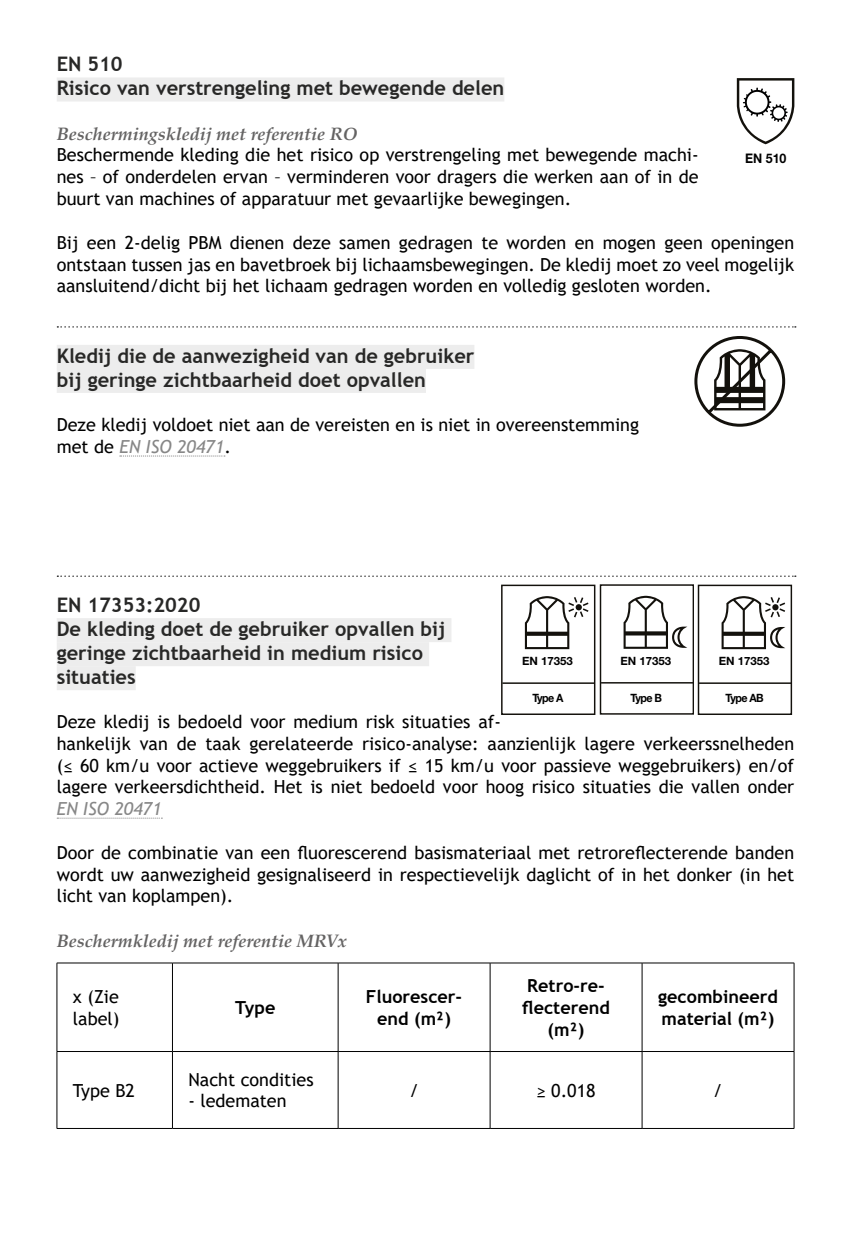
<style>
.page{position:relative;width:851px;height:1248px;background:#fff}
.page>*{position:absolute;margin:0;border:0;box-sizing:border-box;transform-origin:0 0}
.t1{font:700 20px/24px "Trebuchet MS";color:#282827}
.t2{font:18px/21.6px "Trebuchet MS";color:#000;text-align:justify}
.t3{font:700 18px/21.6px "Trebuchet MS";color:#000;text-align:center}
.t4{font:italic 700 18px "Palatino";color:#646363}
.t5{font:italic 18px "Trebuchet MS";color:#878787}
.t6{font:700 13.2px "Helvetica Neue LT Std";color:#000;scale:.94 1}
.t7{font:700 11.6px "Helvetica Neue";color:#000}
.t8{font:700 11.6px "Helvetica Neue";color:#000;scale:.94 1}
.s1{font-style:italic;color:#878787}
</style>
<div class="page">
<div style="left:57px;top:77px;width:447px;height:24px;background:#ededed"></div>
<div style="left:57px;top:345px;width:417px;height:24px;background:#ededed"></div>
<div style="left:57px;top:369px;width:369px;height:24px;background:#ededed"></div>
<svg style="left:120px;top:455px;width:105px;height:1px"></svg>
<div style="left:57px;top:618px;width:394px;height:24px;background:#ededed"></div>
<div style="left:57px;top:642px;width:372px;height:24px;background:#ededed"></div>
<div style="left:57px;top:666px;width:79px;height:24px;background:#ededed"></div>
<svg style="left:57px;top:817px;width:105px;height:1px"></svg>
<svg style="left:694px;top:336px;width:92px;height:91px"></svg>
<svg style="left:57px;top:326px;width:738px;height:1px"></svg>
<svg style="left:57px;top:575px;width:738px;height:2px"></svg>
<hr style="left:57px;top:962px;width:115px;height:1px;background:#000">
<hr style="left:56px;top:963px;width:2px;height:88px;background:#000">
<hr style="left:172px;top:962px;width:166px;height:1px;background:#000">
<hr style="left:172px;top:963px;width:1px;height:88px;background:#000">
<hr style="left:338px;top:962px;width:152px;height:1px;background:#000">
<hr style="left:337px;top:963px;width:2px;height:88px;background:#000">
<hr style="left:490px;top:962px;width:152px;height:1px;background:#000">
<hr style="left:489px;top:963px;width:1px;height:88px;background:#000">
<hr style="left:642px;top:962px;width:152px;height:1px;background:#000">
<hr style="left:641px;top:963px;width:1px;height:88px;background:#000">
<hr style="left:793px;top:963px;width:1px;height:88px;background:#000">
<hr style="left:57px;top:1050px;width:115px;height:2px;background:#000">
<hr style="left:56px;top:1051px;width:2px;height:77px;background:#000">
<hr style="left:172px;top:1050px;width:166px;height:2px;background:#000">
<hr style="left:172px;top:1051px;width:1px;height:77px;background:#000">
<hr style="left:338px;top:1050px;width:152px;height:2px;background:#000">
<hr style="left:337px;top:1051px;width:2px;height:77px;background:#000">
<hr style="left:490px;top:1050px;width:152px;height:2px;background:#000">
<hr style="left:489px;top:1051px;width:1px;height:77px;background:#000">
<hr style="left:642px;top:1050px;width:152px;height:2px;background:#000">
<hr style="left:641px;top:1051px;width:1px;height:77px;background:#000">
<hr style="left:793px;top:1051px;width:1px;height:77px;background:#000">
<hr style="left:57px;top:1127px;width:115px;height:1px;background:#000">
<hr style="left:172px;top:1127px;width:166px;height:1px;background:#000">
<hr style="left:338px;top:1127px;width:152px;height:1px;background:#000">
<hr style="left:490px;top:1127px;width:152px;height:1px;background:#000">
<hr style="left:642px;top:1127px;width:152px;height:1px;background:#000">
<svg style="left:736px;top:78px;width:58px;height:66px"></svg>
<div style="left:501px;top:584px;width:94px;height:131px;border:1px solid #13110c"></div>
<hr style="left:502px;top:682px;width:92px;height:1px;background:#13110c">
<svg style="left:525px;top:596px;width:63px;height:53px"></svg>
<div style="left:599px;top:584px;width:94px;height:130px;border:1px solid #13110c"></div>
<hr style="left:601px;top:682px;width:92px;height:1px;background:#13110c">
<svg style="left:623px;top:595px;width:64px;height:53px"></svg>
<div style="left:697px;top:584px;width:95px;height:131px;border:1px solid #13110c"></div>
<hr style="left:699px;top:682px;width:92px;height:2px;background:#13110c">
<svg style="left:721px;top:596px;width:64px;height:53px"></svg>
<p class="t1" style="left:57px;top:52px;width:449px">EN 510<br>Risico van verstrengeling met bewegende delen</p>
<p class="t4" style="left:57px;top:119px;width:302px">Beschermingskledij met referentie RO</p>
<p class="t2" style="left:57px;top:144px;width:643px">Beschermende kleding die het risico op verstrengeling met bewegende machi&shy;nes – of onderdelen ervan – verminderen voor dragers die werken aan of in de buurt van machines of apparatuur met gevaarlijke bewegingen.</p>
<p class="t2" style="left:57px;top:231px;width:738px">Bij een 2-delig PBM dienen deze samen gedragen te worden en mogen geen openingen ontstaan tussen jas en bavetbroek bij lichaamsbewegingen. De kledij moet zo veel mogelijk aansluitend/dicht bij het lichaam gedragen worden en volledig gesloten worden.</p>
<p class="t6" style="left:745px;top:150px;width:45px">EN 510</p>
<p class="t1" style="left:57px;top:344px;width:419px">Kledij die de aanwezigheid van de gebruiker bij geringe zichtbaarheid doet opvallen</p>
<p class="t2" style="left:57px;top:414px;width:584px">Deze kledij voldoet niet aan de vereisten en is niet in overeenstemming met de <span class="s1">EN ISO 20471</span>.</p>
<p class="t1" style="left:57px;top:593px;width:390px">EN 17353:2020<br>De kleding doet de gebruiker opvallen bij geringe zichtbaarheid in medium risico situaties</p>
<p class="t2" style="left:57px;top:711px;width:739px;text-align:left">Deze kledij is bedoeld voor medium risk situaties af-<br>hankelijk van de taak gerelateerde risico-analyse: aanzienlijk lagere verkeerssnelheden (≤ 60 km/u voor actieve weggebruikers if ≤ 15 km/u voor passieve weggebruikers) en/of lagere verkeersdichtheid. Het is niet bedoeld voor hoog risico situaties die vallen onder</p>
<p class="t5" style="left:57px;top:797px;width:106px">EN ISO 20471</p>
<p class="t2" style="left:57px;top:841px;width:738px">Door de combinatie van een fluorescerend basismateriaal met retroreflecterende banden wordt uw aanwezigheid gesignaliseerd in respectievelijk daglicht of in het donker (in het licht van koplampen).</p>
<p class="t4" style="left:57px;top:925px;width:291px">Beschermkledij met referentie MRVx</p>
<p class="t2" style="left:73px;top:985px;width:48px">x (Zie label)</p>
<p class="t3" style="left:235px;top:996px;width:42px">Type</p>
<p class="t3" style="left:366px;top:985px;width:98px">Fluorescer&shy;end (m²)</p>
<p class="t3" style="left:522px;top:974px;width:89px">Retro-re&shy;flecterend (m²)</p>
<p class="t3" style="left:658px;top:985px;width:121px;text-align:left">gecombineerd material (m²)</p>
<p class="t7" style="left:522px;top:652px;width:52px">EN 17353</p>
<p class="t8" style="left:532px;top:688px;width:35px">Type A</p>
<p class="t7" style="left:620px;top:652px;width:52px">EN 17353</p>
<p class="t8" style="left:630px;top:688px;width:35px">Type B</p>
<p class="t7" style="left:718px;top:652px;width:52px">EN 17353</p>
<p class="t8" style="left:725px;top:688px;width:42px">Type AB</p>
<p class="t2" style="left:73px;top:1079px;width:64px">Type B2</p>
<p class="t2" style="left:188px;top:1068px;width:127px">Nacht condities</p>
<p class="t2" style="left:188px;top:1089px;width:100px">- ledematen</p>
<p class="t2" style="left:409px;top:1079px;width:11px">/</p>
<p class="t2" style="left:536px;top:1079px;width:61px">≥ 0.018</p>
<p class="t2" style="left:713px;top:1079px;width:11px">/</p>
</div>
